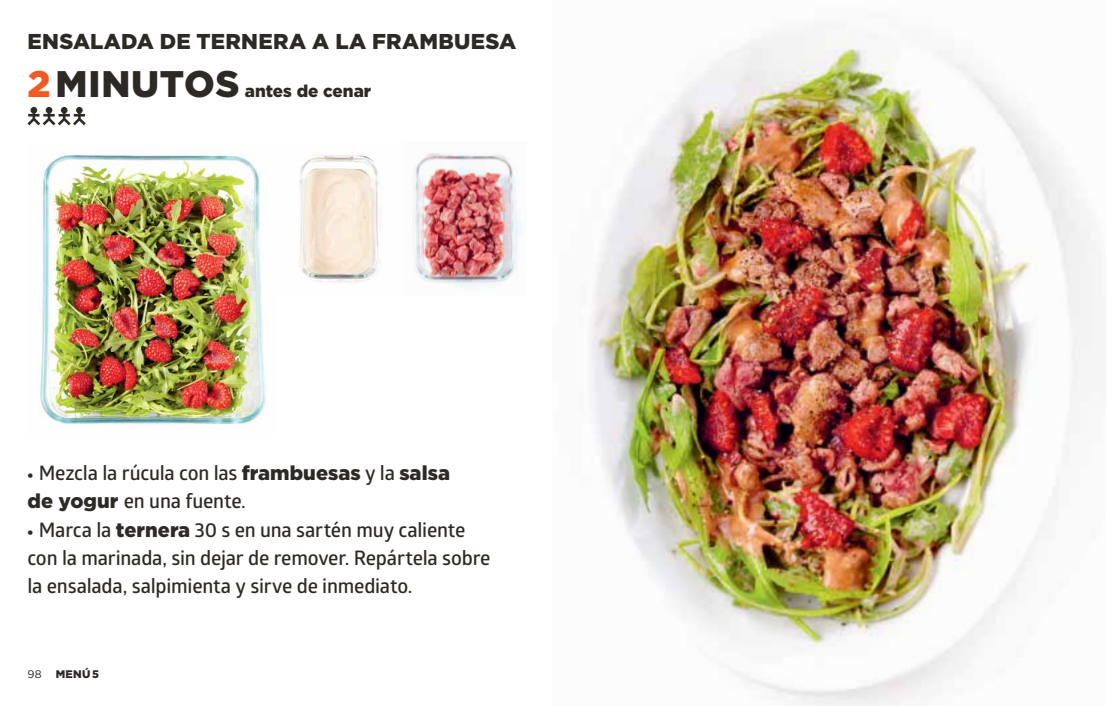
<style>
.page{position:relative;width:1107px;height:706px;background:#fff}
.page>*{position:absolute;margin:0;border:0;box-sizing:border-box;transform-origin:0 0}
.t1{font:900 21.5px "Gotham";letter-spacing:.015em;color:#2d2a26}
.t2{font:600 20px/28.3px "Glober";letter-spacing:-.01em;color:#2d2a26}
.t3{font:900 17px "Gotham";color:#2d2a26}
.t4{font:900 11px "Gotham";color:#2d2a26}
.t5{font:11px "Gotham";color:#2d2a26}
.s1{font-size:37px;color:#f15a22}
.s2{font-size:37px}
.s3{font-weight:900;font-size:15.5px}
.s4{font-family:"Gotham";font-weight:900}
</style>
<div class="page">
<img style="left:39px;top:153px;width:227px;height:273px">
<img style="left:590px;top:34px;width:506px;height:672px">
<img style="left:299px;top:155px;width:81px;height:129px">
<img style="left:413px;top:153px;width:109px;height:135px">
<svg style="left:27px;top:107px;width:59px;height:18px"></svg>
<p class="t1" style="left:27px;top:29px;width:490px">ENSALADA DE TERNERA A LA FRAMBUESA</p>
<p class="t3" style="left:27px;top:81px;width:345px"><span class="s1">2</span> <span class="s2">MINUTOS</span> antes de cenar</p>
<p class="t2" style="left:27px;top:458px;width:424px"><span class="s3">•</span> Mezcla la rúcula con las <span class="s4">frambuesas</span> y la <span class="s4">salsa de yogur</span> en una fuente.</p>
<p class="t2" style="left:27px;top:514px;width:464px"><span class="s3">•</span> Marca la <span class="s4">ternera</span> 30 s en una sartén muy caliente con la marinada, sin dejar de remover. Repártela sobre la ensalada, salpimienta y sirve de inmediato.</p>
<p class="t5" style="left:27px;top:667px;width:16px">98</p>
<p class="t4" style="left:56px;top:668px;width:45px">MENÚ 5</p>
</div>
